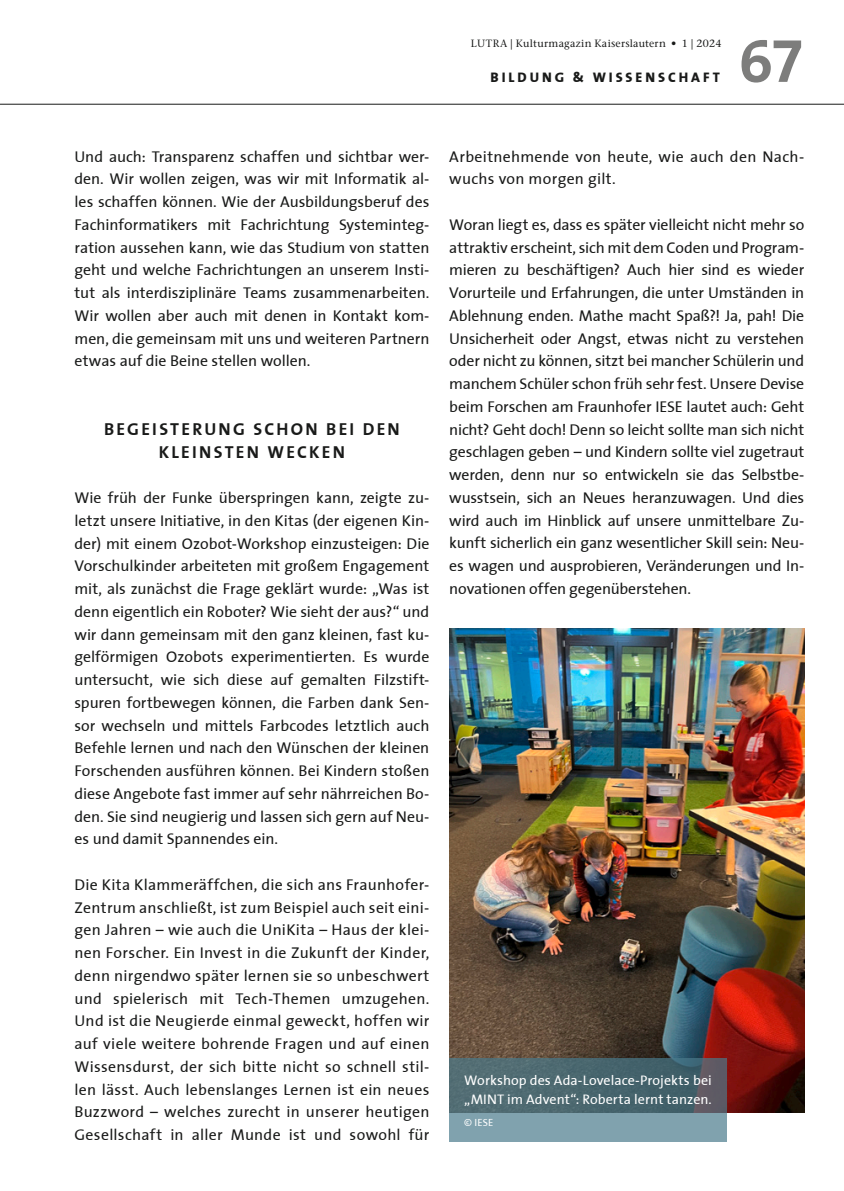
<style>
.page{position:relative;width:844px;height:1191px;background:#fff}
.page>*{position:absolute;margin:0;border:0;box-sizing:border-box;transform-origin:0 0}
.t1{font:61.25px "The Sans Bold Expert";color:#7d7d7c}
.t2{font:700 17.5px/22.8px "The Sans";letter-spacing:.13em;color:#191a19;text-align:center}
.t3{font:15.75px/22.8px "The Sans";color:#191a19;text-align:justify}
.t4{font:15.75px/22.8px "The Sans";letter-spacing:.02em;color:#191a19}
.t5{font:14px/19.2px "The Sans";letter-spacing:.005em;color:#fff}
.t6{font:800 14px "The Sans";letter-spacing:.21em;color:#191a19}
.t7{font:500 10.5px "Stone Serif Std";letter-spacing:.025em;color:#191a19}
.t8{font:10.5px "The Sans";color:#fff}
</style>
<div class="page">
<img style="left:449px;top:629px;width:355px;height:483px">
<svg style="left:449px;top:1058px;width:277px;height:83px;background:#5d7a83"></svg>
<hr style="left:0;top:104px;width:843px;height:1px;background:#191a19">
<p class="t7" style="left:471px;top:38px;width:252px">LUTRA | Kulturmagazin Kaiserslautern • 1 | 2024</p>
<p class="t6" style="left:490px;top:65px;width:63px">BIL DUNG</p>
<p class="t6" style="left:572px;top:65px;width:140px">&amp; WI SSEN SCHAFT</p>
<h1 class="t1" style="left:739px;top:10px;width:66px">67</h1>
<p class="t3" style="left:74px;top:144px;width:356px">Und auch: Transparenz schaffen und sichtbar wer&shy;den. Wir wollen zeigen, was wir mit Informatik al&shy;les schaffen können. Wie der Ausbildungsberuf des Fachinformatikers mit Fachrichtung Systeminteg&shy;ration aussehen kann, wie das Studium von statten geht und welche Fachrichtungen an unserem Insti&shy;tut als interdisziplinäre Teams zusammenarbeiten.<br>Wir wollen aber auch mit denen in Kontakt kom&shy;men, die gemeinsam mit uns und weiteren Partnern etwas auf die Beine stellen wollen.</p>
<p class="t2" style="left:104px;top:417px;width:297px">BEGEISTERUNG SCHON BEI DEN<br>KLEINSTEN WECKEN</p>
<p class="t3" style="left:74px;top:486px;width:356px">Wie früh der Funke überspringen kann, zeigte zu&shy;letzt unsere Initiative, in den Kitas (der eigenen Kin&shy;der) mit einem Ozobot-Workshop einzusteigen: Die Vorschulkinder arbeiteten mit großem Engagement mit, als zunächst die Frage geklärt wurde: „Was ist denn eigentlich ein Roboter? Wie sieht der aus?“ und wir dann gemeinsam mit den ganz kleinen, fast ku&shy;gelförmigen Ozobots experimentierten. Es wurde untersucht, wie sich diese auf gemalten Filzstift&shy;spuren fortbewegen können, die Farben dank Sen&shy;sor wechseln und mittels Farbcodes letztlich auch Befehle lernen und nach den Wünschen der kleinen Forschenden ausführen können. Bei Kindern stoßen diese Angebote fast immer auf sehr nährreichen Bo&shy;den. Sie sind neugierig und lassen sich gern auf Neu&shy;es und damit Spannendes ein.</p>
<p class="t3" style="left:74px;top:872px;width:356px">Die Kita Klammeräffchen, die sich ans Fraunhofer-Zentrum anschließt, ist zum Beispiel auch seit eini&shy;gen Jahren – wie auch die UniKita – Haus der klei&shy;nen Forscher. Ein Invest in die Zukunft der Kinder, denn nirgendwo später lernen sie so unbeschwert und spielerisch mit Tech-Themen umzugehen.<br>Und ist die Neugierde einmal geweckt, hoffen wir auf viele weitere bohrende Fragen und auf einen Wissensdurst, der sich bitte nicht so schnell stil&shy;len lässt. Auch lebenslanges Lernen ist ein neues Buzzword – welches zurecht in unserer heutigen Gesellschaft in aller Munde ist und sowohl für</p>
<p class="t4" style="left:449px;top:144px;width:356px">Arbeitnehmende von heute, wie auch den Nach&shy;wuchs von morgen gilt.</p>
<p class="t3" style="left:449px;top:213px;width:356px">Woran liegt es, dass es später vielleicht nicht mehr so attraktiv erscheint, sich mit dem Coden und Program&shy;mieren zu beschäftigen? Auch hier sind es wieder Vorurteile und Erfahrungen, die unter Umständen in Ablehnung enden. Mathe macht Spaß?! Ja, pah! Die Unsicherheit oder Angst, etwas nicht zu verstehen oder nicht zu können, sitzt bei mancher Schülerin und manchem Schüler schon früh sehr fest. Unsere Devise beim Forschen am Fraunhofer IESE lautet auch: Geht nicht? Geht doch! Denn so leicht sollte man sich nicht geschlagen geben – und Kindern sollte viel zugetraut werden, denn nur so entwickeln sie das Selbstbe&shy;wusstsein, sich an Neues heranzuwagen. Und dies wird auch im Hinblick auf unsere unmittelbare Zu&shy;kunft sicherlich ein ganz wesentlicher Skill sein: Neu&shy;es wagen und ausprobieren, Veränderungen und In&shy;novationen offen gegenüberstehen.</p>
<p class="t5" style="left:464px;top:1070px;width:249px">Workshop des Ada-Lovelace-Projekts bei „MINT im Advent“: Roberta lernt tanzen.</p>
<p class="t8" style="left:464px;top:1114px;width:31px">© IESE</p>
</div>
